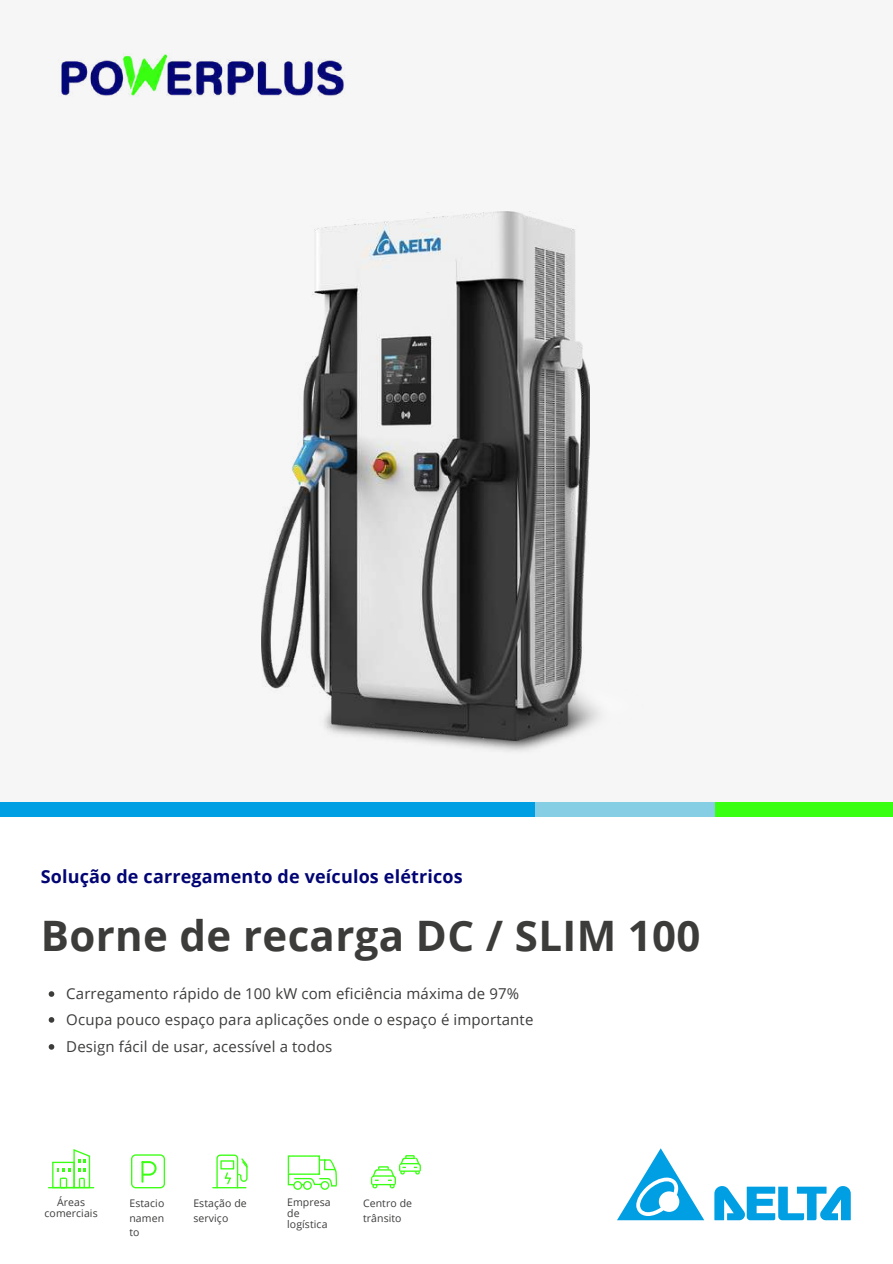
<style>
.page{position:relative;width:893px;height:1264px;background:#fff}
.page>*{position:absolute;margin:0;border:0;box-sizing:border-box;transform-origin:0 0}
.t1{font:700 42px "Open Sans";letter-spacing:.01em;color:#3c3c3b}
.t2{font:700 18px "Open Sans";letter-spacing:.01em;color:#020573}
.t3{font:15px/26.4px "Open Sans";letter-spacing:.01em;color:#3c3c3b}
.t4{font:10.5px/14.5px "Open Sans";letter-spacing:.01em;color:#3c3c3b}
</style>
<div class="page">
<svg style="left:48px;top:1149px;width:46px;height:39px"></svg>
<svg style="left:131px;top:1154px;width:34px;height:34px"></svg>
<svg style="left:212px;top:1154px;width:35px;height:34px"></svg>
<svg style="left:288px;top:1155px;width:49px;height:34px"></svg>
<svg style="left:371px;top:1155px;width:50px;height:33px"></svg>
<div style="left:0;top:1px;width:892px;height:815px;background:#f6f6f6"></div>
<div style="left:0;top:802px;width:535px;height:14px;background:#009fe3"></div>
<div style="left:714px;top:802px;width:178px;height:14px;background:#39ff12"></div>
<div style="left:535px;top:802px;width:179px;height:14px;background:#85cee4"></div>
<svg style="left:714px;top:1186px;width:136px;height:34px"></svg>
<svg style="left:617px;top:1148px;width:87px;height:72px"></svg>
<img style="left:405px;top:704px;width:194px;height:47px">
<img style="left:261px;top:212px;width:329px;height:528px">
<svg style="left:49px;top:991px;width:5px;height:5px"></svg>
<svg style="left:49px;top:1017px;width:5px;height:5px"></svg>
<svg style="left:49px;top:1044px;width:5px;height:5px"></svg>
<img style="left:61px;top:54px;width:283px;height:42px">
<p class="t2" style="left:41px;top:863px;width:423px">Solução de carregamento de veículos elétricos</p>
<h1 class="t1" style="left:41px;top:906px;width:661px">Borne de recarga DC / SLIM 100</h1>
<p class="t3" style="left:66px;top:980px;width:468px">Carregamento rápido de 100 kW com eficiência máxima de 97%<br>Ocupa pouco espaço para aplicações onde o espaço é importante<br>Design fácil de usar, acessível a todos</p>
<p class="t4" style="left:44px;top:1196px;width:55px;line-height:11.2px;text-align:center">Áreas comerciais</p>
<p class="t4" style="left:129px;top:1195px;width:36px;text-align:justify">Estacio namen to</p>
<p class="t4" style="left:193px;top:1195px;width:55px">Estação de serviço</p>
<p class="t4" style="left:287px;top:1196px;width:45px;line-height:11.2px">Empresa de logística</p>
<p class="t4" style="left:363px;top:1195px;width:51px">Centro de trânsito</p>
</div>
